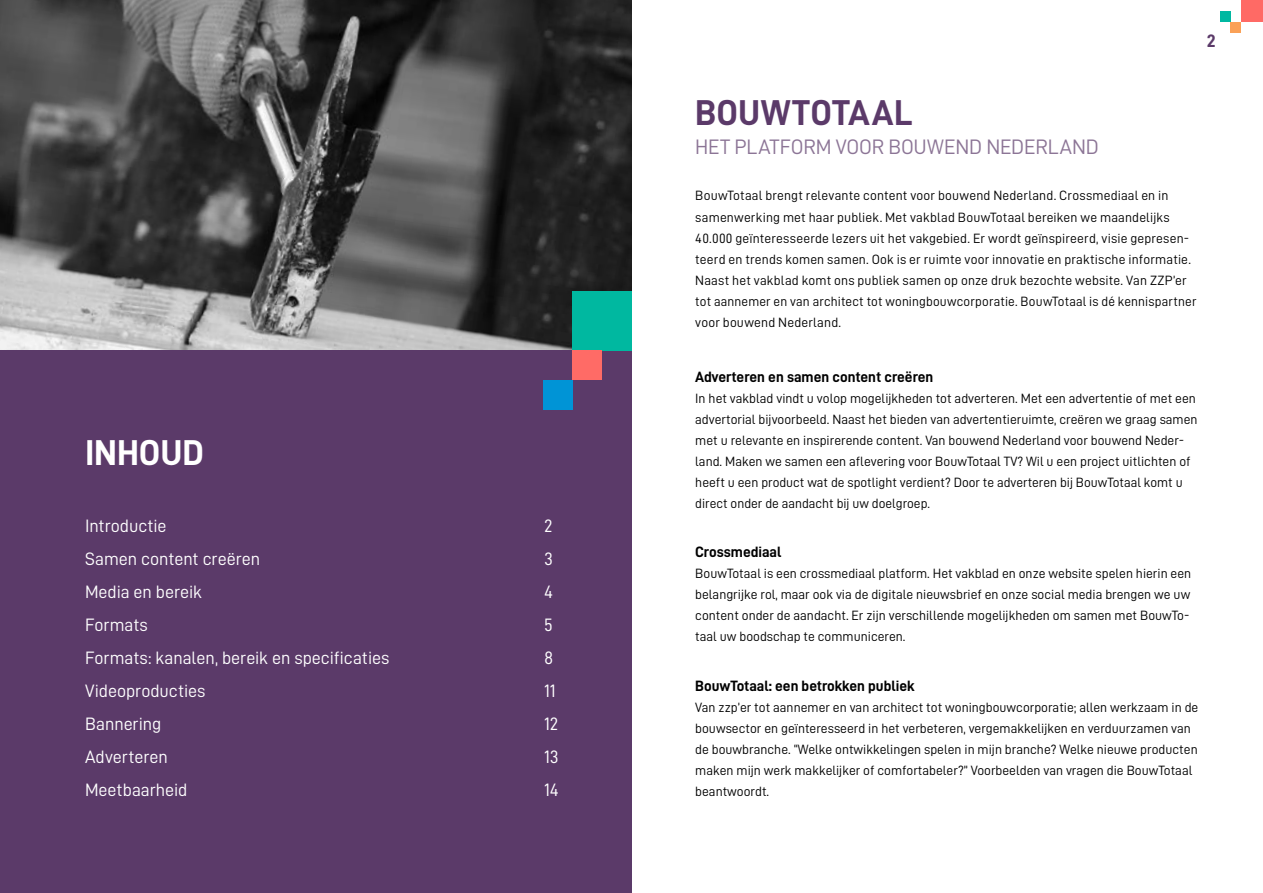
<style>
.page{position:relative;width:1263px;height:893px;background:#fff}
.page>*{position:absolute;margin:0;border:0;box-sizing:border-box;transform-origin:0 0}
.t1{font:36px "D DIN Bold";letter-spacing:.005em;color:#5b3a69}
.t2{font:36px "D DIN Bold";color:#fff}
.t3{font:21px "D DIN";letter-spacing:-.01em;color:#8c7596}
.t4{font:18px "D DIN";letter-spacing:-.005em;color:#fff}
.t5{font:18px "D DIN Bold";color:#5b3a69}
.t6{font:15px "D DIN Bold";color:#000}
.t7{font:13.5px/21px "D DIN";color:#000}
</style>
<div class="page">
<div style="left:0;top:0;width:631px;height:893px;background:#5b3a69"></div>
<img style="left:0;top:0;width:631px;height:349px">
<div style="left:572px;top:291px;width:59px;height:59px;background:#00b8a0"></div>
<div style="left:572px;top:350px;width:30px;height:30px;background:#ff6b66"></div>
<div style="left:543px;top:380px;width:29px;height:29px;background:#0094d6"></div>
<div style="left:1219px;top:11px;width:11px;height:11px;background:#00b8a1"></div>
<div style="left:1230px;top:22px;width:11px;height:11px;background:#faa157"></div>
<div style="left:1241px;top:0;width:22px;height:22px;background:#ff6a65"></div>
<h1 class="t2" style="left:85px;top:433px;width:121px">INHOUD</h1>
<h3 class="t4" style="left:85px;top:516px;width:83px">Introductie</h3>
<h3 class="t4" style="left:544px;top:516px;width:10px">2</h3>
<h3 class="t4" style="left:85px;top:549px;width:177px">Samen content creëren</h3>
<h3 class="t4" style="left:544px;top:549px;width:10px">3</h3>
<h3 class="t4" style="left:85px;top:582px;width:118px">Media en bereik</h3>
<h3 class="t4" style="left:544px;top:582px;width:10px">4</h3>
<h3 class="t4" style="left:85px;top:615px;width:64px">Formats</h3>
<h3 class="t4" style="left:544px;top:615px;width:10px">5</h3>
<h3 class="t4" style="left:85px;top:648px;width:306px">Formats: kanalen, bereik en specificaties</h3>
<h3 class="t4" style="left:544px;top:648px;width:11px">8</h3>
<h3 class="t4" style="left:85px;top:681px;width:122px">Videoproducties</h3>
<h3 class="t4" style="left:544px;top:681px;width:13px">11</h3>
<h3 class="t4" style="left:85px;top:714px;width:78px">Bannering</h3>
<h3 class="t4" style="left:544px;top:714px;width:16px">12</h3>
<h3 class="t4" style="left:85px;top:747px;width:84px">Adverteren</h3>
<h3 class="t4" style="left:544px;top:747px;width:16px">13</h3>
<h3 class="t4" style="left:85px;top:780px;width:104px">Meetbaarheid</h3>
<h3 class="t4" style="left:544px;top:780px;width:16px">14</h3>
<h3 class="t5" style="left:1207px;top:31px;width:10px">2</h3>
<h1 class="t1" style="left:695px;top:93px;width:219px">BOUWTOTAAL</h1>
<h2 class="t3" style="left:695px;top:135px;width:405px">HET PLATFORM VOOR BOUWEND NEDERLAND</h2>
<p class="t7" style="left:695px;top:185px;width:503px">BouwTotaal brengt relevante content voor bouwend Nederland. Crossmediaal en in samenwerking met haar publiek. Met vakblad BouwTotaal bereiken we maandelijks 40.000 geïnteresseerde lezers uit het vakgebied. Er wordt geïnspireerd, visie gepresen&shy;teerd en trends komen samen. Ook is er ruimte voor innovatie en praktische informatie.<br>Naast het vakblad komt ons publiek samen op onze druk bezochte website. Van ZZP’er tot aannemer en van architect tot woningbouwcorporatie. BouwTotaal is dé kennispartner voor bouwend Nederland.</p>
<p class="t6" style="left:695px;top:368px;width:239px">Adverteren en samen content creëren</p>
<p class="t7" style="left:695px;top:387px;width:504px">In het vakblad vindt u volop mogelijkheden tot adverteren. Met een advertentie of met een advertorial bijvoorbeeld. Naast het bieden van advertentieruimte, creëren we graag samen met u relevante en inspirerende content. Van bouwend Nederland voor bouwend Neder&shy;land. Maken we samen een aflevering voor BouwTotaal TV? Wil u een project uitlichten of heeft u een product wat de spotlight verdient? Door te adverteren bij BouwTotaal komt u direct onder de aandacht bij uw doelgroep.</p>
<p class="t6" style="left:695px;top:544px;width:88px">Crossmediaal</p>
<p class="t7" style="left:695px;top:563px;width:497px">BouwTotaal is een crossmediaal platform. Het vakblad en onze website spelen hierin een belangrijke rol, maar ook via de digitale nieuwsbrief en onze social media brengen we uw content onder de aandacht. Er zijn verschillende mogelijkheden om samen met BouwTo&shy;taal uw boodschap te communiceren.</p>
<p class="t6" style="left:695px;top:677px;width:221px">BouwTotaal: een betrokken publiek</p>
<p class="t7" style="left:695px;top:696px;width:505px">Van zzp’er tot aannemer en van architect tot woningbouwcorporatie; allen werkzaam in de bouwsector en geïnteresseerd in het verbeteren, vergemakkelijken en verduurzamen van de bouwbranche. “Welke ontwikkelingen spelen in mijn branche? Welke nieuwe producten maken mijn werk makkelijker of comfortabeler?” Voorbeelden van vragen die BouwTotaal beantwoordt.</p>
</div>
